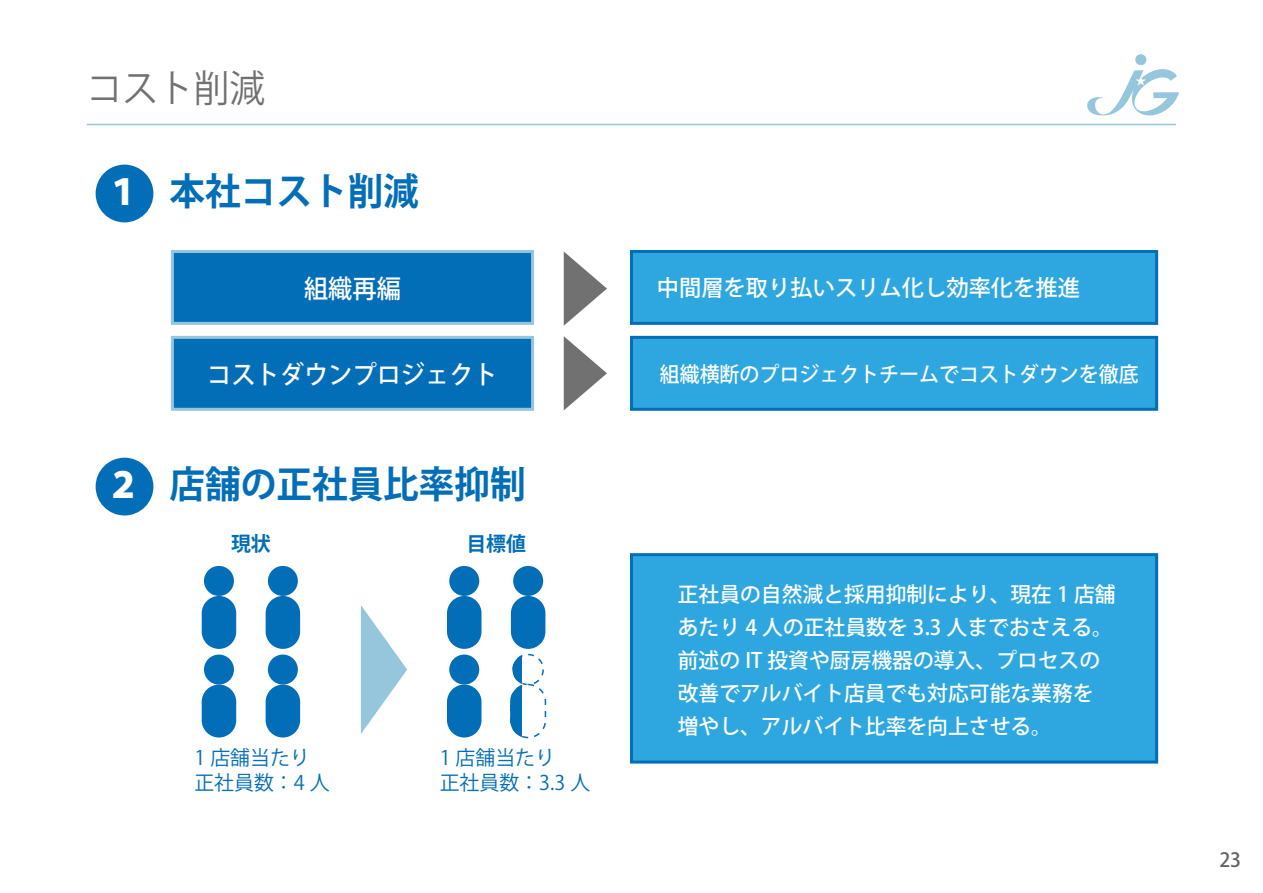
<style>
.page{position:relative;width:1263px;height:893px;background:#fff}
.page>*{position:absolute;margin:0;border:0;box-sizing:border-box;transform-origin:0 0}
.t1{font:700 37.5px "Koz Go Pro";color:#036eb8;scale:.95 1}
.t2{font:37.5px "Koz Go Pro";color:#727171;scale:.95 1}
.t3{font:800 35.25px "Koz Go Pro";color:#fff;scale:.95 1}
.t4{font:500 25.5px "Koz Go Pro";color:#fff;scale:.95 1}
.t5{font:500 22.5px "Koz Go Pro";color:#fff}
.t6{font:500 21px/33px "Koz Go Pro";color:#fff}
.t7{font:500 21px "Koz Go Pro";color:#fff;scale:.95 1}
.t8{font:20.1px/24.5px "Koz Go Pro";color:#036eb8}
.t9{font:700 20.1px "Koz Go Pro";color:#036eb8}
.t10{font:500 19.5px "Koz Go Pro";color:#656464}
</style>
<div class="page">
<svg style="left:1087px;top:54px;width:92px;height:61px"></svg>
<hr style="left:87px;top:124px;width:1089px;height:1px;background:#96c6dc">
<div style="left:96px;top:165px;width:57px;height:57px;background:#036eb8;border-radius:50%"></div>
<div style="left:96px;top:458px;width:57px;height:57px;background:#036eb8;border-radius:50%"></div>
<div style="left:171px;top:250px;width:363px;height:75px;background:#036eb8;border:3px solid #96c6dc"></div>
<div style="left:171px;top:336px;width:363px;height:75px;background:#036eb8;border:3px solid #96c6dc"></div>
<div style="left:630px;top:250px;width:528px;height:75px;background:#2ea7e0;border:3px solid #036eb8"></div>
<div style="left:630px;top:336px;width:528px;height:75px;background:#2ea7e0;border:3px solid #036eb8"></div>
<div style="left:630px;top:553px;width:528px;height:211px;background:#2ea7e0;border:3px solid #036eb8"></div>
<svg style="left:564px;top:252px;width:43px;height:74px"></svg>
<svg style="left:564px;top:336px;width:43px;height:74px"></svg>
<div style="left:204px;top:566px;width:30px;height:30px;background:#036eb8;border-radius:50%"></div>
<div style="left:202px;top:596px;width:34px;height:53px;background:#036eb8;border-radius:17px"></div>
<div style="left:268px;top:566px;width:30px;height:30px;background:#036eb8;border-radius:50%"></div>
<div style="left:266px;top:596px;width:34px;height:53px;background:#036eb8;border-radius:17px"></div>
<div style="left:204px;top:655px;width:30px;height:30px;background:#036eb8;border-radius:50%"></div>
<div style="left:202px;top:685px;width:34px;height:52px;background:#036eb8;border-radius:17px"></div>
<div style="left:268px;top:655px;width:30px;height:30px;background:#036eb8;border-radius:50%"></div>
<div style="left:266px;top:685px;width:34px;height:52px;background:#036eb8;border-radius:17px"></div>
<div style="left:449px;top:566px;width:30px;height:30px;background:#036eb8;border-radius:50%"></div>
<div style="left:447px;top:596px;width:34px;height:53px;background:#036eb8;border-radius:17px"></div>
<div style="left:513px;top:566px;width:30px;height:30px;background:#036eb8;border-radius:50%"></div>
<div style="left:511px;top:596px;width:34px;height:53px;background:#036eb8;border-radius:17px"></div>
<div style="left:449px;top:655px;width:30px;height:30px;background:#036eb8;border-radius:50%"></div>
<div style="left:447px;top:685px;width:34px;height:52px;background:#036eb8;border-radius:17px"></div>
<div style="left:512px;top:654px;width:32px;height:31px;border:2px dashed #036eb8;border-radius:50%"></div>
<div style="left:510px;top:684px;width:36px;height:54px;border:2px dashed #036eb8;border-radius:17px"></div>
<svg style="left:510px;top:655px;width:12px;height:82px"></svg>
<svg style="left:361px;top:605px;width:46px;height:129px"></svg>
<h1 class="t2" style="left:87px;top:64px;width:189px">コスト削減</h1>
<h2 class="t3" style="left:107px;top:169px;width:37px">１</h2>
<h2 class="t3" style="left:107px;top:462px;width:37px">２</h2>
<h1 class="t1" style="left:170px;top:167px;width:264px">本社コスト削減</h1>
<p class="t4" style="left:304px;top:272px;width:104px">組織再編</p>
<p class="t4" style="left:207px;top:358px;width:307px">コストダウンプロジェクト</p>
<h1 class="t1" style="left:170px;top:460px;width:376px">店舗の正社員比率抑制</h1>
<p class="t9" style="left:231px;top:530px;width:41px">現状</p>
<p class="t9" style="left:466px;top:530px;width:61px">目標値</p>
<p class="t8" style="left:194px;top:746px;width:137px">1 店舗当たり正社員数：4 人</p>
<p class="t8" style="left:440px;top:746px;width:152px">1 店舗当たり<br>正社員数：3.3 人</p>
<p class="t5" style="left:657px;top:274px;width:425px">中間層を取り払いスリム化し効率化を推進</p>
<p class="t7" style="left:660px;top:361px;width:506px">組織横断のプロジェクトチームでコストダウンを徹底</p>
<p class="t6" style="left:678px;top:579px;width:439px">正社員の自然減と採用抑制により、現在 1 店舗あたり 4 人の正社員数を 3.3 人までおさえる。前述の IT 投資や厨房機器の導入、プロセスの改善でアルバイト店員でも対応可能な業務を増やし、アルバイト比率を向上させる。</p>
<p class="t10" style="left:1219px;top:847px;width:23px">23</p>
</div>
